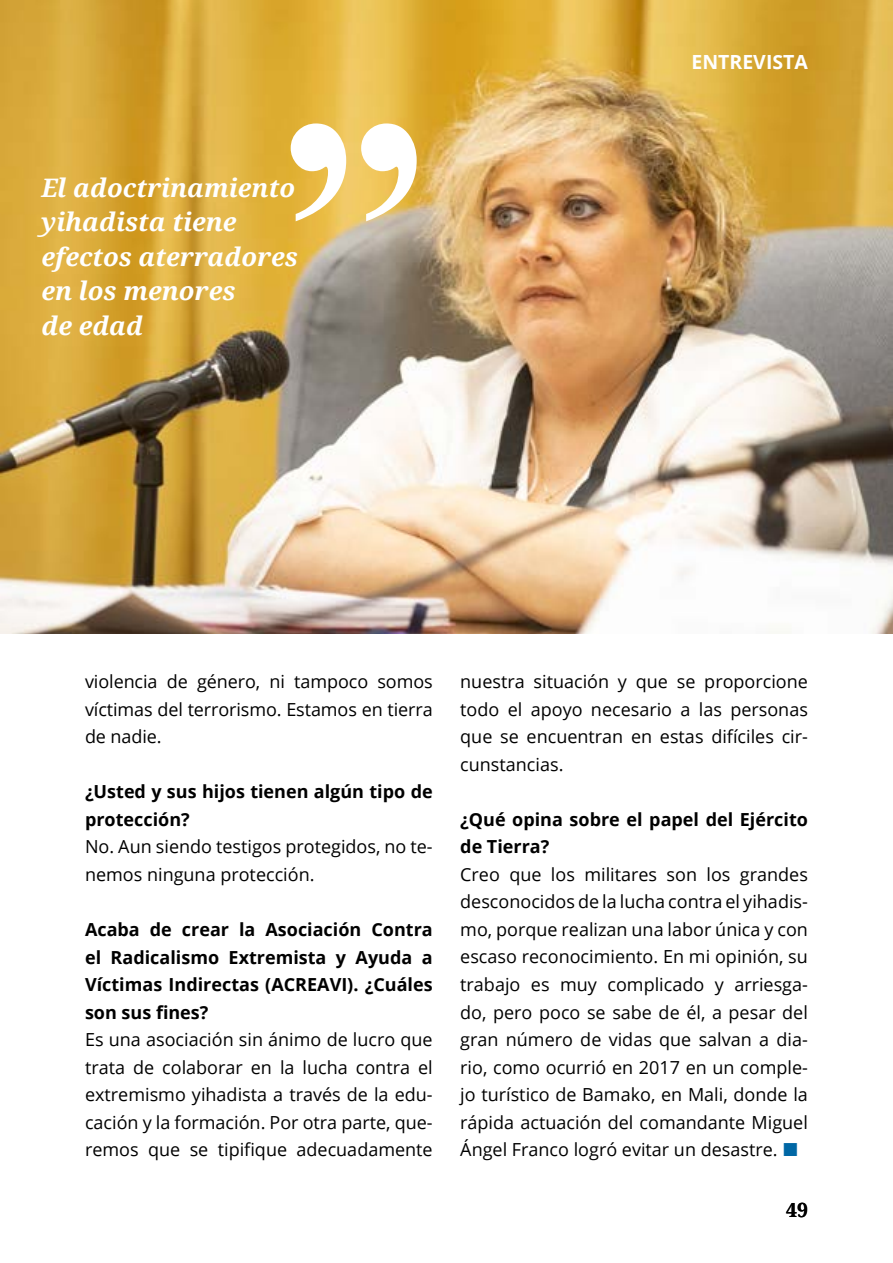
<style>
.page{position:relative;width:893px;height:1263px;background:#fff}
.page>*{position:absolute;margin:0;border:0;box-sizing:border-box;transform-origin:0 0}
.t1{font:700 300px "Times New Roman";color:#fff}
.t2{font:italic 700 25.5px/34.5px "Droid Serif";color:#fff}
.t3{font:700 19.5px "Open Sans";color:#fff}
.t4{font:700 19.5px "Droid Serif";color:#000}
.t5{font:18px/27.6px "Open Sans";color:#000;text-align:justify}
.t6{font:700 18px/27.6px "Open Sans";color:#000}
</style>
<div class="page">
<img style="left:0;top:0;width:893px;height:633px">
<h1 class="t1" style="left:279px;top:19px;width:152px">ˮ</h1>
<h2 class="t2" style="left:41px;top:169px;width:258px">El adoctrinamiento yihadista tiene efectos aterradores en los menores<br>de edad</h2>
<p class="t3" style="left:691px;top:48px;width:118px">ENTREVISTA</p>
<p class="t5" style="left:85px;top:667px;width:349px">violencia de género, ni tampoco somos víctimas del terrorismo. Estamos en tierra de nadie.</p>
<p class="t6" style="left:85px;top:777px;width:349px">¿Usted y sus hijos tienen algún tipo de protección?</p>
<p class="t5" style="left:85px;top:833px;width:349px">No. Aun siendo testigos protegidos, no te&shy;nemos ninguna protección.</p>
<p class="t6" style="left:85px;top:915px;width:349px;text-align:justify">Acaba de crear la Asociación Contra el Radicalismo Extremista y Ayuda a Víctimas Indirectas (ACREAVI). ¿Cuáles son sus fines?</p>
<p class="t5" style="left:85px;top:1025px;width:349px">Es una asociación sin ánimo de lucro que trata de colaborar en la lucha contra el extremismo yihadista a través de la edu&shy;cación y la formación. Por otra parte, que&shy;remos que se tipifique adecuadamente</p>
<p class="t5" style="left:460px;top:667px;width:349px">nuestra situación y que se proporcione todo el apoyo necesario a las personas que se encuentran en estas difíciles cir&shy;cunstancias.</p>
<p class="t6" style="left:460px;top:805px;width:349px">¿Qué opina sobre el papel del Ejército de Tierra?</p>
<p class="t5" style="left:460px;top:860px;width:349px">Creo que los militares son los grandes desconocidos de la lucha contra el yihadis&shy;mo, porque realizan una labor única y con escaso reconocimiento. En mi opinión, su trabajo es muy complicado y arriesga&shy;do, pero poco se sabe de él, a pesar del gran número de vidas que salvan a dia&shy;rio, como ocurrió en 2017 en un comple&shy;jo turístico de Bamako, en Mali, donde la rápida actuación del comandante Miguel Ángel Franco logró evitar un desastre.</p>
<p class="t4" style="left:786px;top:1199px;width:23px">49</p>
</div>
